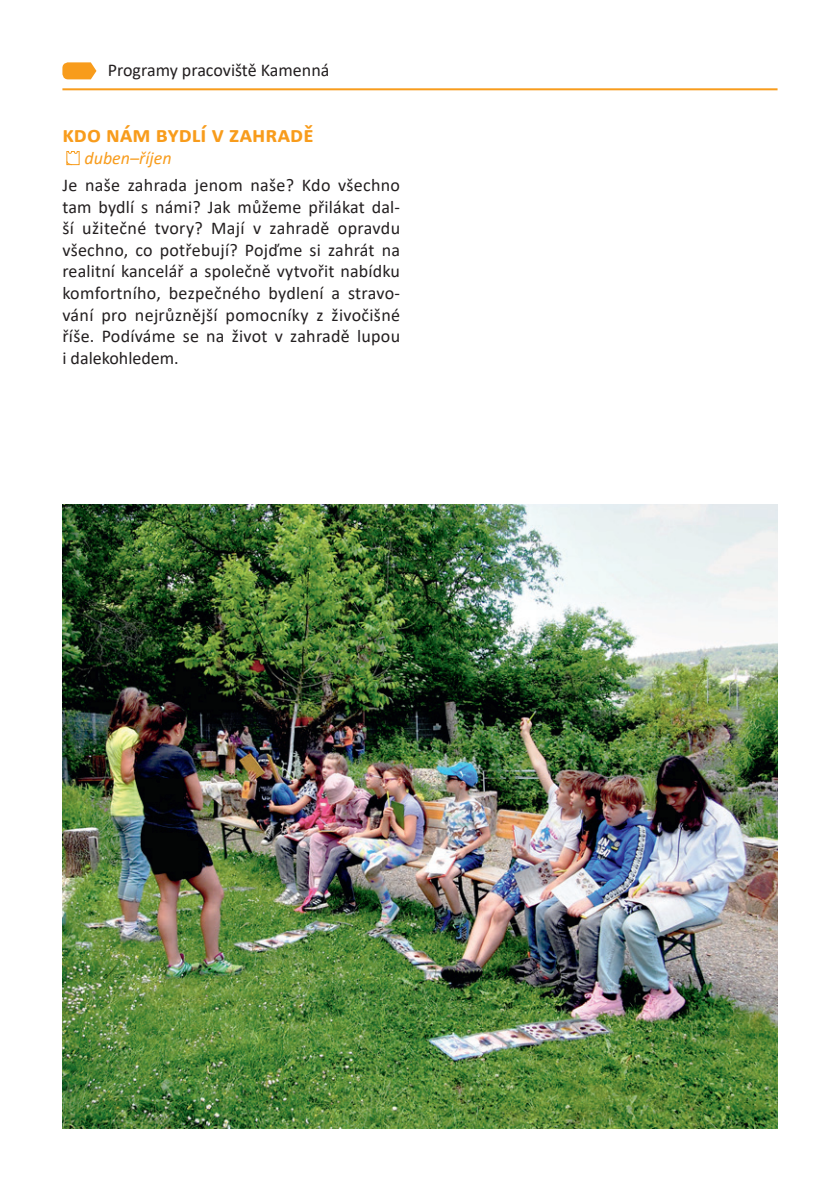
<style>
.page{position:relative;width:840px;height:1191px;background:#fff}
.page>*{position:absolute;margin:0;border:0;box-sizing:border-box;transform-origin:0 0}
.t1{font:700 23px "Calibri";letter-spacing:.005em;color:#f89c1c}
.t2{font:18px/21.6px "Calibri";color:#231f20;text-align:justify}
.t3{font:italic 18px "Calibri";color:#f89c1c}
</style>
<div class="page">
<img style="left:62px;top:505px;width:714px;height:623px">
<svg style="left:66px;top:151px;width:13px;height:14px"></svg>
<svg style="left:62px;top:62px;width:34px;height:17px"></svg>
<hr style="left:62px;top:88px;width:715px;height:2px;background:#f89c1c">
<p class="t2" style="left:108px;top:59px;width:223px">Programy pracoviště Kamenná</p>
<p class="t1" style="left:62px;top:118px;width:252px">kdo nám bydlí v zahradě</p>
<p class="t3" style="left:84px;top:145px;width:89px">duben–říjen</p>
<p class="t2" style="left:62px;top:174px;width:339px">Je naše zahrada jenom naše? Kdo všechno tam bydlí s námi? Jak můžeme přilákat dal&shy;ší užitečné tvory? Mají v zahradě opravdu všechno, co potřebují? Pojďme si zahrát na realitní kancelář a společně vytvořit nabídku komfortního, bezpečného bydlení a stravo&shy;vání pro nejrůznější pomocníky z živočišné říše. Podíváme se na život v zahradě lupou i dalekohledem.</p>
</div>
